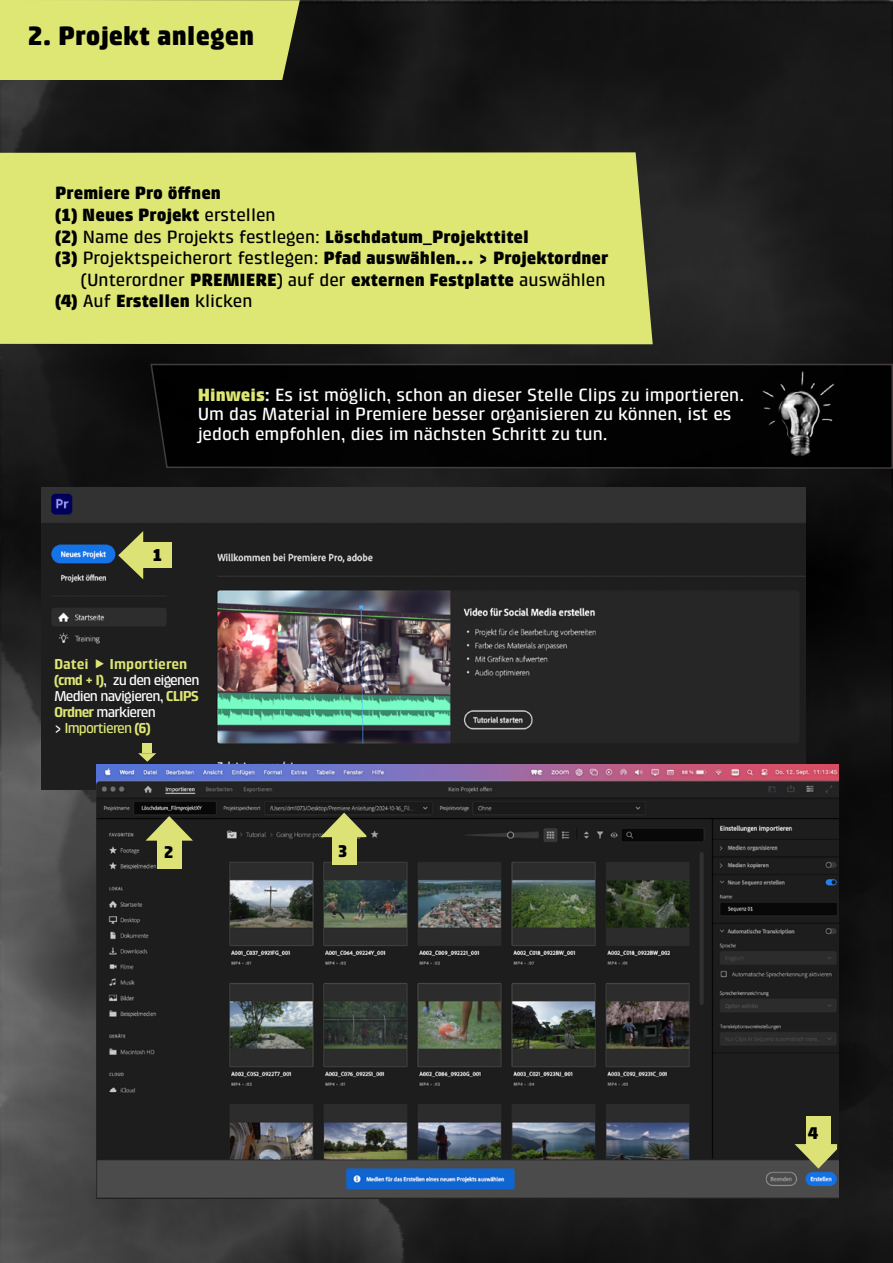
<style>
.page{position:relative;width:893px;height:1263px;background:#fff}
.page>*{position:absolute;margin:0;border:0;box-sizing:border-box;transform-origin:0 0}
.t1{font:900 27px "Klint Std";color:#000}
.t2{font:900 18px "Klint Std";color:#000}
.t3{font:500 18px/19.5px "Klint Std";color:#fff}
.t4{font:500 18px "Klint Std";color:#000}
.t5{font:900 17.55px "Klint Std";color:#000}
.t6{font:900 17.25px "Klint Std";color:#000}
.t7{font:500 14.55px/16px "Klint Std";letter-spacing:-.06em;color:#fff}
.t8{font:700 14.55px "Klint Std";color:#dee774}
.s1{font-weight:500}
.s2{font-weight:900}
.s3{font-weight:900;color:#dee774}
.s4{font-weight:700}
.s5{font-weight:700;color:#dee774}
.s6{color:#dee774}
</style>
<div class="page">
<img style="left:0;top:0;width:893px;height:1263px">
<img style="left:42px;top:487px;width:763px;height:302px">
<div style="left:143px;top:543px;width:28px;height:25px;background:#dce276"></div>
<svg style="left:118px;top:531px;width:25px;height:48px"></svg>
<img style="left:96px;top:765px;width:743px;height:434px">
<div style="left:157px;top:840px;width:25px;height:28px;background:#dce276"></div>
<svg style="left:146px;top:816px;width:47px;height:25px"></svg>
<div style="left:332px;top:837px;width:24px;height:28px;background:#dce276"></div>
<svg style="left:320px;top:812px;width:46px;height:25px"></svg>
<div style="left:806px;top:1116px;width:25px;height:28px;background:#dce276"></div>
<svg style="left:795px;top:1144px;width:42px;height:24px"></svg>
<div style="left:143px;top:744px;width:9px;height:9px;background:#dce276"></div>
<svg style="left:138px;top:753px;width:18px;height:9px"></svg>
<svg style="left:149px;top:363px;width:744px;height:107px;background:#040404"></svg>
<img style="left:761px;top:371px;width:75px;height:86px">
<div style="left:0;top:152px;width:653px;height:192px;background:#dee774"></div>
<div style="left:0;top:0;width:300px;height:80px;background:#dee774"></div>
<svg style="left:96px;top:659px;width:8px;height:9px"></svg>
<h1 class="t1" style="left:28px;top:21px;width:228px">2. Projekt anlegen</h1>
<p class="t2" style="left:55px;top:183px;width:167px">Premiere Pro öffnen</p>
<p class="t2" style="left:55px;top:205px;width:222px">(1) Neues Projekt <span class="s1">erstellen</span></p>
<p class="t2" style="left:55px;top:226px;width:475px">(2) <span class="s1">Name des Projekts festlegen:</span> Löschdatum_Projekttitel</p>
<p class="t2" style="left:55px;top:248px;width:555px">(3) <span class="s1">Projektspeicherort festlegen:</span> Pfad auswählen… &gt; Projektordner</p>
<p class="t4" style="left:81px;top:269px;width:526px">(Unterordner <span class="s2">PREMIERE</span>) auf der <span class="s2">externen Festplatte</span> auswählen</p>
<p class="t2" style="left:55px;top:291px;width:199px">(4) <span class="s1">Auf</span> Erstellen <span class="s1">klicken</span></p>
<p class="t3" style="left:198px;top:385px;width:548px"><span class="s3">Hinweis</span><span class="s4">:</span> Es ist möglich, schon an dieser Stelle Clips zu importieren.<br>Um das Material in Premiere besser organisieren zu können, ist es jedoch empfohlen, dies im nächsten Schritt zu tun.</p>
<p class="t5" style="left:152px;top:545px;width:12px">1</p>
<p class="t7" style="left:54px;top:656px;width:147px;text-indent:56px"><span class="s5">Importieren (cmd + I)</span>, zu den eigenen<br>Medien navigieren, <span class="s5">CLIPS<br>Ordner</span> markieren<br>&gt; <span class="s6">Importieren</span> <span class="s5">(6)</span></p>
<p class="t8" style="left:54px;top:655px;width:36px">Datei</p>
<p class="t6" style="left:164px;top:842px;width:11px">2</p>
<p class="t6" style="left:338px;top:841px;width:11px">3</p>
<p class="t6" style="left:808px;top:1123px;width:11px">4</p>
</div>
